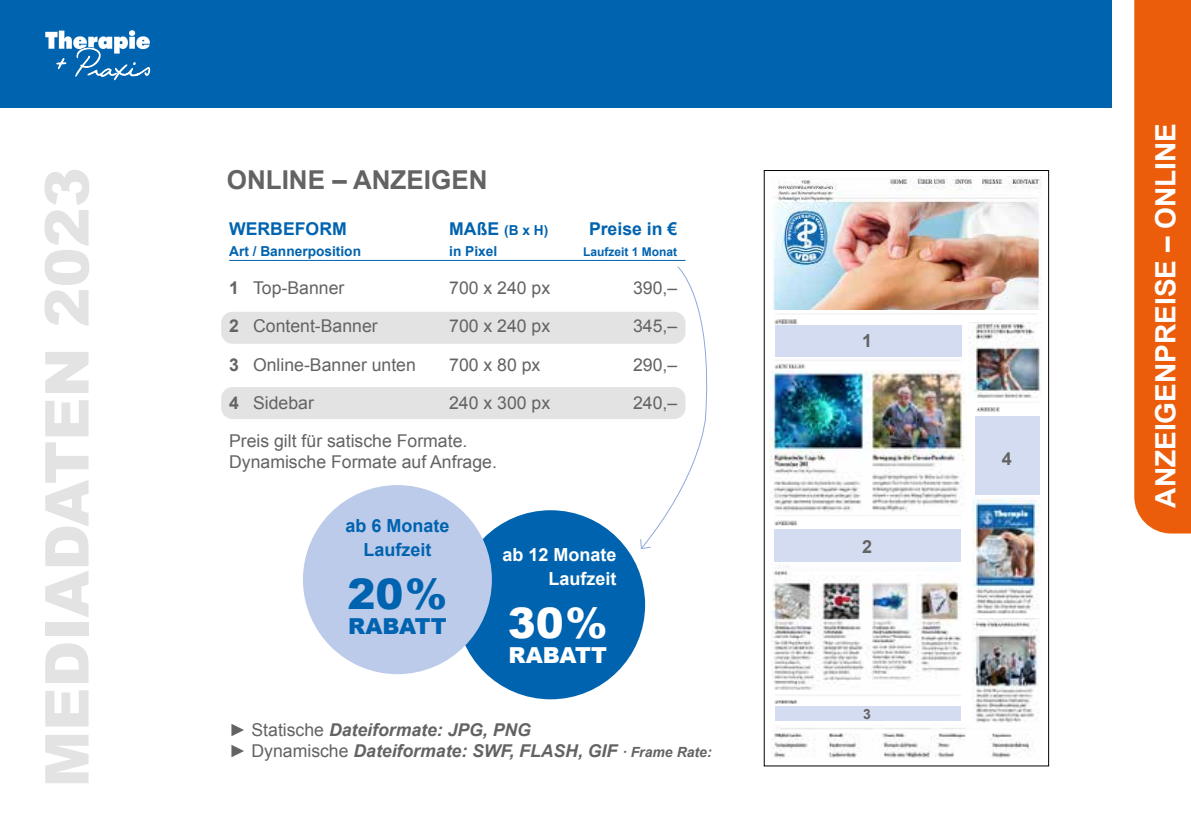
<style>
.page{position:relative;width:1191px;height:840px;background:#fff}
.page>*{position:absolute;margin:0;border:0;box-sizing:border-box;transform-origin:0 0}
.t1{font:900 60.4px "Arial";color:#e3e3e3}
.t2{font:900 42px "Arial";color:#fff}
.t3{font:900 42px "Arial";color:#0063af}
.t4{font:700 28px "Arial";color:#fff}
.t5{font:700 26px "Arial";color:#646363}
.t6{font:900 22px "Arial";color:#fff}
.t7{font:900 22px "Arial";color:#0063af}
.t8{font:700 18px/24.4px "Arial";color:#fff;text-align:right}
.t9{font:700 18px/24.4px "Arial";color:#0063af;text-align:center}
.t10{font:700 18px "Arial";color:#646363}
.t11{font:17.6px/21.2px "Arial";color:#646363}
.t12{font:italic 700 17.6px/21.2px "Arial";color:#646363}
.t13{font:700 17.6px "Arial";color:#0063af}
.t14{font:700 14px "Arial";color:#646363}
.t15{font:700 13.8px "Arial";color:#0063af}
.t16{font:700 12px "Arial";color:#0063af}
.s1{font-size:17.6px}
.s2{font-weight:700}
.s3{font-weight:400;font-style:normal}
.s4{font-size:14px}
</style>
<div class="page">
<div style="left:0;top:0;width:1111px;height:108px;background:#0063af"></div>
<svg style="left:45px;top:30px;width:105px;height:50px"></svg>
<div style="left:221px;top:311px;width:464px;height:32px;background:#e3e3e3;border-radius:11px"></div>
<div style="left:221px;top:387px;width:464px;height:32px;background:#e3e3e3;border-radius:11px"></div>
<hr style="left:229px;top:260px;width:456px;height:1px;background:#0063af">
<div style="left:1134px;top:0;width:57px;height:533px;background:#eb5d0b"></div>
<div style="left:456px;top:510px;width:189px;height:189px;background:#0063af;border-radius:50%"></div>
<div style="left:303px;top:485px;width:189px;height:188px;background:#bccbea;border-radius:50%"></div>
<img style="left:773px;top:176px;width:268px;height:133px">
<img style="left:968px;top:322px;width:73px;height:77px">
<img style="left:772px;top:728px;width:261px;height:30px">
<div style="left:775px;top:706px;width:185px;height:14px;background:#d3dcf1"></div>
<div style="left:773px;top:529px;width:187px;height:32px;background:#d3dcf1"></div>
<div style="left:775px;top:324px;width:186px;height:32px;background:#d3dcf1"></div>
<div style="left:975px;top:415px;width:64px;height:80px;background:#d3dcf1"></div>
<img style="left:769px;top:360px;width:196px;height:166px">
<img style="left:774px;top:695px;width:186px;height:9px">
<img style="left:972px;top:497px;width:67px;height:116px">
<img style="left:976px;top:407px;width:24px;height:5px">
<img style="left:774px;top:319px;width:24px;height:5px">
<img style="left:972px;top:618px;width:67px;height:105px">
<img style="left:771px;top:563px;width:191px;height:127px">
<svg style="left:639px;top:266px;width:69px;height:283px"></svg>
<h1 class="t1" style="left:23px;top:787px;width:621px;rotate:-90deg">MEDIADATEN 2023</h1>
<h3 class="t5" style="left:227px;top:163px;width:262px">ONLINE – ANZEIGEN</h3>
<p class="t13" style="left:229px;top:217px;width:119px">WERBEFORM</p>
<p class="t15" style="left:449px;top:221px;width:101px"><span class="s1">MAßE</span> (B x H)</p>
<p class="t13" style="left:589px;top:217px;width:90px">Preise in €</p>
<p class="t15" style="left:229px;top:242px;width:133px">Art / Bannerposition</p>
<p class="t15" style="left:449px;top:242px;width:50px">in Pixel</p>
<p class="t16" style="left:583px;top:244px;width:96px">Laufzeit 1 Monat</p>
<p class="t11" style="left:229px;top:277px;width:117px"><span class="s2">1</span> Top-Banner</p>
<p class="t11" style="left:449px;top:277px;width:103px">700 x 240 px</p>
<p class="t11" style="left:633px;top:277px;width:46px">390,–</p>
<p class="t11" style="left:229px;top:315px;width:150px"><span class="s2">2</span> Content-Banner</p>
<p class="t11" style="left:449px;top:315px;width:103px">700 x 240 px</p>
<p class="t11" style="left:633px;top:315px;width:46px">345,–</p>
<p class="t11" style="left:229px;top:354px;width:188px"><span class="s2">3</span> Online-Banner unten</p>
<p class="t11" style="left:449px;top:354px;width:93px">700 x 80 px</p>
<p class="t11" style="left:633px;top:354px;width:46px">290,–</p>
<p class="t11" style="left:229px;top:392px;width:86px"><span class="s2">4</span> Sidebar</p>
<p class="t11" style="left:449px;top:392px;width:103px">240 x 300 px</p>
<p class="t11" style="left:633px;top:392px;width:46px">240,–</p>
<p class="t11" style="left:229px;top:430px;width:269px">Preis gilt für satische Formate.<br>Dynamische Formate auf Anfrage.</p>
<p class="t9" style="left:345px;top:513px;width:106px">ab 6 Monate<br>Laufzeit</p>
<h2 class="t3" style="left:347px;top:563px;width:101px">20%</h2>
<p class="t7" style="left:348px;top:609px;width:100px">RABATT</p>
<p class="t8" style="left:502px;top:542px;width:116px">ab 12 Monate<br>Laufzeit</p>
<h2 class="t2" style="left:508px;top:592px;width:101px">30%</h2>
<p class="t6" style="left:508px;top:638px;width:100px">RABATT</p>
<p class="t12" style="left:229px;top:719px;width:484px">► <span class="s3">Statische</span> Dateiformate: JPG, PNG<br>► <span class="s3">Dynamische</span> Dateiformate: SWF, FLASH, GIF <span class="s4">· Frame Rate:</span></p>
<p class="t10" style="left:862px;top:329px;width:12px">1</p>
<p class="t10" style="left:862px;top:534px;width:12px">2</p>
<p class="t14" style="left:863px;top:704px;width:9px">3</p>
<p class="t10" style="left:1002px;top:446px;width:12px">4</p>
<h3 class="t4" style="left:1147px;top:507px;width:386px;rotate:-90deg">ANZEIGENPREISE – ONLINE</h3>
</div>
